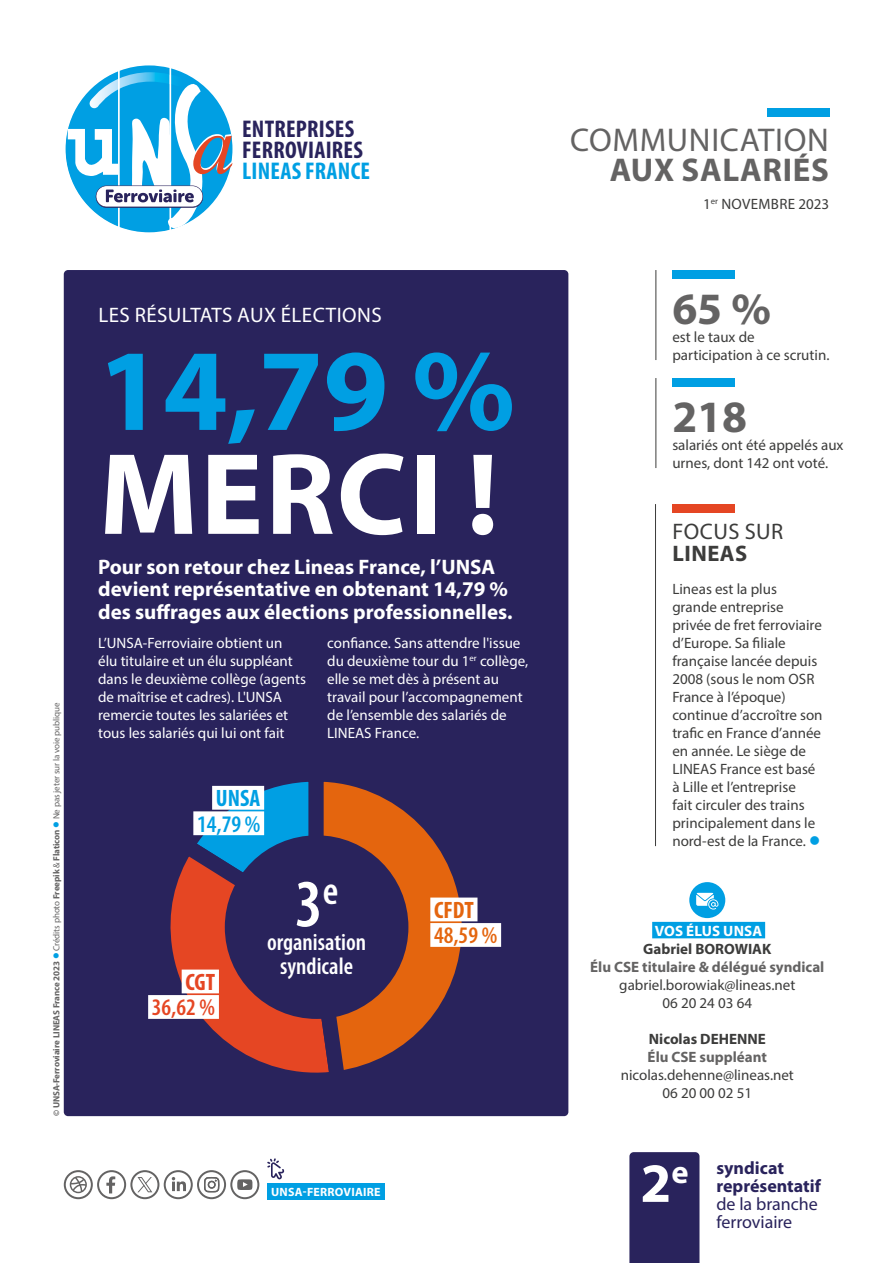
<style>
.page{position:relative;width:893px;height:1263px;background:#fff}
.page>*{position:absolute;margin:0;border:0;box-sizing:border-box;transform-origin:0 0}
.t1{font:700 117.15px "Myriad Pro";color:#009fe3}
.t2{font:700 117.15px "Myriad Pro";letter-spacing:.02em;color:#fff}
.t3{font:600 condensed 67.95px "Myriad Pro";color:#fff}
.t4{font:700 45px "Myriad Pro";color:#646363}
.t5{font:33px "Myriad Pro";letter-spacing:.02em;color:#646363}
.t6{font:700 33px "Myriad Pro";letter-spacing:.02em;color:#646363}
.t7{font:700 condensed 24.3px/20.5px "Myriad Pro";letter-spacing:.01em;color:#29235c}
.t8{font:700 condensed 24.3px "Myriad Pro";letter-spacing:.01em;color:#009fe3}
.t9{font:600 condensed 23.85px/23.9px "Myriad Pro";color:#fff;text-align:center}
.t10{font:600 condensed 23.85px "Myriad Pro";color:#009fe3}
.t11{font:600 condensed 23.85px "Myriad Pro";color:#e54623}
.t12{font:600 condensed 23.85px "Myriad Pro";color:#e4650e}
.t13{font:700 condensed 23.85px "Myriad Pro";color:#009fe3}
.t14{font:700 condensed 23.85px "Myriad Pro";color:#e4650e}
.t15{font:700 condensed 23.85px "Myriad Pro";color:#e54623}
.t16{font:22.5px "Myriad Pro";letter-spacing:.02em;color:#3c3c3b}
.t17{font:700 22.5px "Myriad Pro";letter-spacing:.02em;color:#3c3c3b}
.t18{font:700 21px/22.5px "Myriad Pro";color:#fff}
.t19{font:21px "Myriad Pro";letter-spacing:.02em;color:#fff}
.t20{font:700 18px/18px "Myriad Pro";color:#29235c}
.t21{font:18px/18px "Myriad Pro";color:#29235c}
.t22{font:15px/18px "Myriad Pro";color:#3c3c3b}
.t23{font:15px/18px "Myriad Pro";color:#fff}
.t24{font:700 15px "Myriad Pro";color:#646363}
.t25{font:700 15px "Myriad Pro";color:#3c3c3b}
.t26{font:15px "Myriad Pro";letter-spacing:.02em;color:#3c3c3b}
.t27{font:700 15px "Myriad Pro";letter-spacing:.01em;color:#fff}
.t28{font:700 12px "Myriad Pro";letter-spacing:.02em;color:#fff}
.t29{font:700 9px "Myriad Pro";letter-spacing:-.01em;color:#646363}
.s1{color:#009fe3}
.s2{font-weight:400}
.s3{font-size:55.65px;color:#fff}
.s4{font-size:32.55px;color:#fff}
</style>
<div class="page">
<div style="left:767px;top:108px;width:62px;height:8px;background:#009fe3"></div>
<div style="left:629px;top:1152px;width:70px;height:111px;background:#29235c"></div>
<svg style="left:65px;top:65px;width:168px;height:168px"></svg>
<div style="left:267px;top:1183px;width:118px;height:16px;background:#009fe3"></div>
<svg style="left:267px;top:1158px;width:17px;height:22px"></svg>
<svg style="left:64px;top:1170px;width:195px;height:29px"></svg>
<div style="left:64px;top:270px;width:504px;height:846px;background:#29235c;border-radius:4px"></div>
<div style="left:672px;top:504px;width:63px;height:8px;background:#e54623"></div>
<div style="left:673px;top:270px;width:62px;height:8px;background:#009fe3"></div>
<div style="left:672px;top:378px;width:63px;height:8px;background:#009fe3"></div>
<div style="left:652px;top:922px;width:113px;height:16px;background:#009fe3"></div>
<div style="left:689px;top:882px;width:36px;height:36px;background:#009fe3;border-radius:50%"></div>
<svg style="left:696px;top:893px;width:22px;height:16px"></svg>
<hr style="left:655px;top:504px;width:1px;height:342px;background:#3c3c3b">
<hr style="left:656px;top:270px;width:1px;height:90px;background:#3c3c3b">
<hr style="left:656px;top:378px;width:1px;height:90px;background:#3c3c3b">
<svg style="left:212px;top:782px;width:87px;height:43px"></svg>
<svg style="left:170px;top:825px;width:129px;height:247px"></svg>
<svg style="left:299px;top:781px;width:179px;height:292px"></svg>
<div style="left:225px;top:835px;width:183px;height:184px;background:#29235c;border-radius:50%"></div>
<div style="left:212px;top:786px;width:52px;height:24px;background:#fff"></div>
<div style="left:193px;top:811px;width:71px;height:24px;background:#fff"></div>
<div style="left:182px;top:969px;width:37px;height:24px;background:#fff"></div>
<div style="left:148px;top:995px;width:71px;height:24px;background:#fff"></div>
<div style="left:430px;top:897px;width:47px;height:24px;background:#fff"></div>
<div style="left:430px;top:923px;width:71px;height:24px;background:#fff"></div>
<p class="t29" style="left:51px;top:1116px;width:415px;rotate:-90deg">© UNSA-Ferroviaire LINEAS France 2023 <span class="s1">●</span> <span class="s2">Crédits photo</span> Freepik <span class="s2">&amp;</span> Flaticon <span class="s1">●</span> <span class="s2">Ne pas jeter sur la voie publique</span></p>
<h3 class="t7" style="left:242px;top:119px;width:122px">ENTREPRISES<br>FERROVIAIRES</h3>
<h3 class="t8" style="left:242px;top:155px;width:129px">LINEAS FRANCE</h3>
<h3 class="t5" style="left:570px;top:119px;width:260px">COMMUNICATION</h3>
<h3 class="t6" style="left:610px;top:148px;width:221px">AUX SALARIÉS</h3>
<p class="t26" style="left:703px;top:195px;width:128px">1<sup>er</sup> NOVEMBRE 2023</p>
<h3 class="t19" style="left:98px;top:302px;width:285px">LES RÉSULTATS AUX ÉLECTIONS</h3>
<h3 class="t4" style="left:672px;top:279px;width:100px">65 %</h3>
<p class="t22" style="left:672px;top:328px;width:159px">est le taux de participation à ce scrutin.</p>
<h3 class="t4" style="left:672px;top:387px;width:76px">218</h3>
<p class="t22" style="left:672px;top:436px;width:173px">salariés ont été appelés aux urnes, dont 142 ont voté.</p>
<h1 class="t1" style="left:98px;top:314px;width:419px">14,79 %</h1>
<h1 class="t2" style="left:99px;top:418px;width:401px">MERCI !</h1>
<h3 class="t16" style="left:673px;top:517px;width:112px">FOCUS SUR</h3>
<h3 class="t17" style="left:673px;top:539px;width:76px">LINEAS</h3>
<h3 class="t18" style="left:98px;top:555px;width:416px">Pour son retour chez Lineas France, l’UNSA devient représentative en obtenant 14,79 % des suffrages aux élections professionnelles.</h3>
<p class="t22" style="left:672px;top:580px;width:152px">Lineas est la plus grande entreprise privée de fret ferroviaire d’Europe. Sa filiale française lancée depuis<br>2008 (sous le nom OSR<br>France à l’époque) continue d’accroître son trafic en France d’année en année. Le siège de<br>LINEAS France est basé à Lille et l’entreprise<br>fait circuler des trains principalement dans le nord-est de la France. <span class="s1">●</span></p>
<p class="t23" style="left:98px;top:634px;width:209px">L’UNSA-Ferroviaire obtient un<br>élu titulaire et un élu suppléant dans le deuxième collège (agents de maîtrise et cadres). L'UNSA remercie toutes les salariées et tous les salariés qui lui ont fait</p>
<p class="t23" style="left:327px;top:634px;width:203px">confiance. Sans attendre l'issue du deuxième tour du 1<sup>er</sup> collège, elle se met dès à présent au travail pour l’accompagnement de l’ensemble des salariés de<br>LINEAS France.</p>
<h3 class="t13" style="left:216px;top:783px;width:46px">UNSA</h3>
<h3 class="t10" style="left:197px;top:809px;width:65px">14,79 %</h3>
<h3 class="t15" style="left:185px;top:967px;width:31px">CGT</h3>
<h3 class="t11" style="left:152px;top:993px;width:65px">36,62 %</h3>
<h2 class="t3" style="left:295px;top:862px;width:45px">3<sup>e</sup></h2>
<h3 class="t9" style="left:267px;top:930px;width:101px">organisation syndicale</h3>
<h3 class="t14" style="left:434px;top:895px;width:41px">CFDT</h3>
<h3 class="t12" style="left:434px;top:921px;width:65px">48,59 %</h3>
<p class="t28" style="left:271px;top:1184px;width:111px">UNSA-FERROVIAIRE</p>
<p class="t27" style="left:655px;top:921px;width:109px">VOS ÉLUS UNSA</p>
<p class="t25" style="left:643px;top:939px;width:130px">Gabriel BOROWIAK</p>
<p class="t24" style="left:590px;top:957px;width:236px">Élu CSE titulaire &amp; délégué syndical</p>
<p class="t22" style="left:619px;top:976px;width:177px;text-align:center">gabriel.borowiak@lineas.net<br>06 20 24 03 64</p>
<p class="t25" style="left:649px;top:1029px;width:118px">Nicolas DEHENNE</p>
<p class="t24" style="left:648px;top:1047px;width:121px">Élu CSE suppléant</p>
<p class="t22" style="left:621px;top:1066px;width:175px;text-align:center">nicolas.dehenne@lineas.net<br>06 20 00 02 51</p>
<p class="t20" style="left:716px;top:1158px;width:106px;text-indent:-76px"><span class="s3">2</span><span class="s4">e</span> syndicat représentatif</p>
<p class="t21" style="left:716px;top:1194px;width:103px">de la branche ferroviaire</p>
</div>
